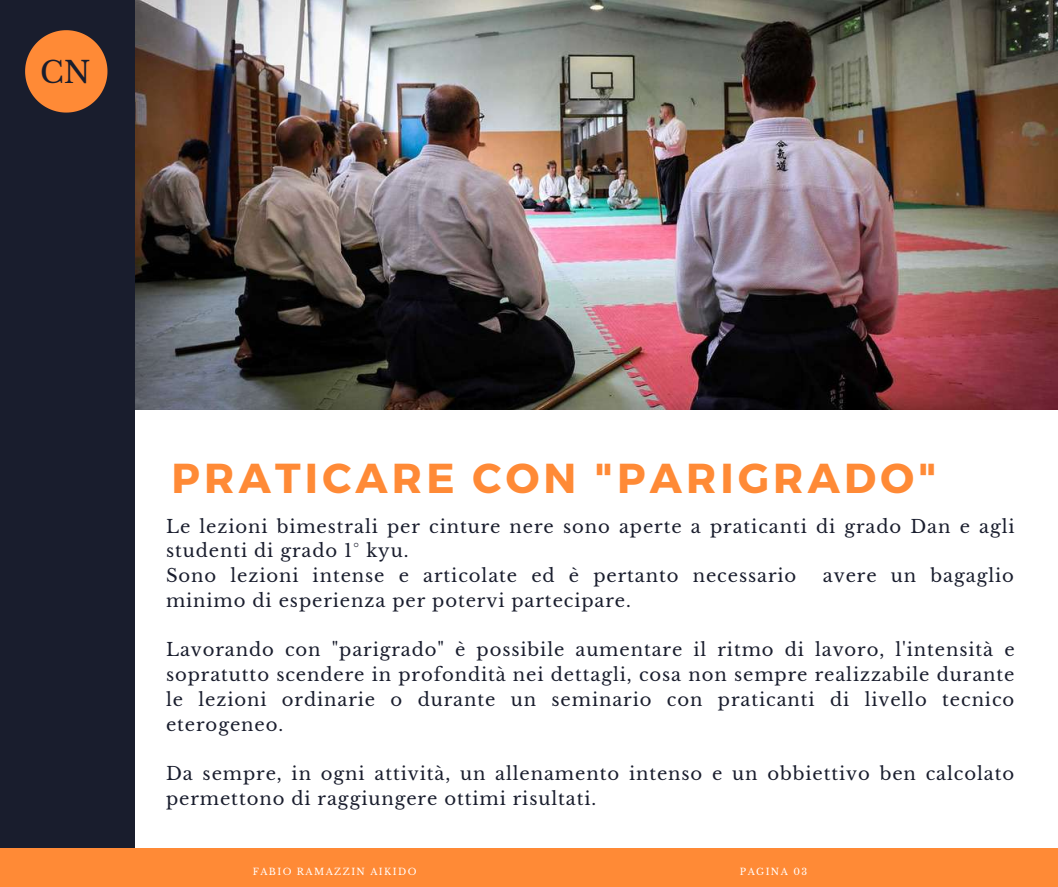
<style>
.page{position:relative;width:1058px;height:887px;background:#fff}
.page>*{position:absolute;margin:0;border:0;box-sizing:border-box;transform-origin:0 0}
.t1{font:700 41.85px "Montserrat";letter-spacing:.1em;color:#ff8a36}
.t2{font:29.7px "Libre Baskerville";color:#191d2d}
.t3{font:18px/24.8px "Libre Baskerville";letter-spacing:.05em;color:#191d2d}
.t4{font:9.3px "Libre Baskerville";letter-spacing:.15em;color:#fff}
</style>
<div class="page">
<img style="left:135px;top:0;width:922px;height:410px">
<div style="left:0;top:0;width:135px;height:886px;background:#191d2d"></div>
<div style="left:0;top:848px;width:1057px;height:38px;background:#ff8a36"></div>
<svg style="left:25px;top:30px;width:82px;height:82px"></svg>
<h2 class="t2" style="left:40px;top:54px;width:52px">CN</h2>
<h1 class="t1" style="left:172px;top:451px;width:766px">PRATICARE CON "PARIGRADO"</h1>
<p class="t3" style="left:166px;top:514px;width:850px">Le lezioni bimestrali per cinture nere sono aperte a praticanti di grado Dan e agli studenti di grado 1° kyu.<br>Sono lezioni intense e articolate ed è pertanto necessario</p>
<p class="t3" style="left:823px;top:563px;width:193px">avere un bagaglio</p>
<p class="t3" style="left:166px;top:588px;width:466px">minimo di esperienza per potervi partecipare.</p>
<p class="t3" style="left:166px;top:637px;width:850px;text-align:justify">Lavorando con "parigrado" è possibile aumentare il ritmo di lavoro, l'intensità e sopratutto scendere in profondità nei dettagli, cosa non sempre realizzabile durante le lezioni ordinarie o durante un seminario con praticanti di livello tecnico eterogeneo.</p>
<p class="t3" style="left:166px;top:761px;width:849px">Da sempre, in ogni attività, un allenamento intenso e un obbiettivo ben calcolato permettono di raggiungere ottimi risultati.</p>
<p class="t4" style="left:253px;top:865px;width:165px">FABIO RAMAZZIN AIKIDO</p>
<p class="t4" style="left:740px;top:866px;width:69px">PAGINA 03</p>
</div>
